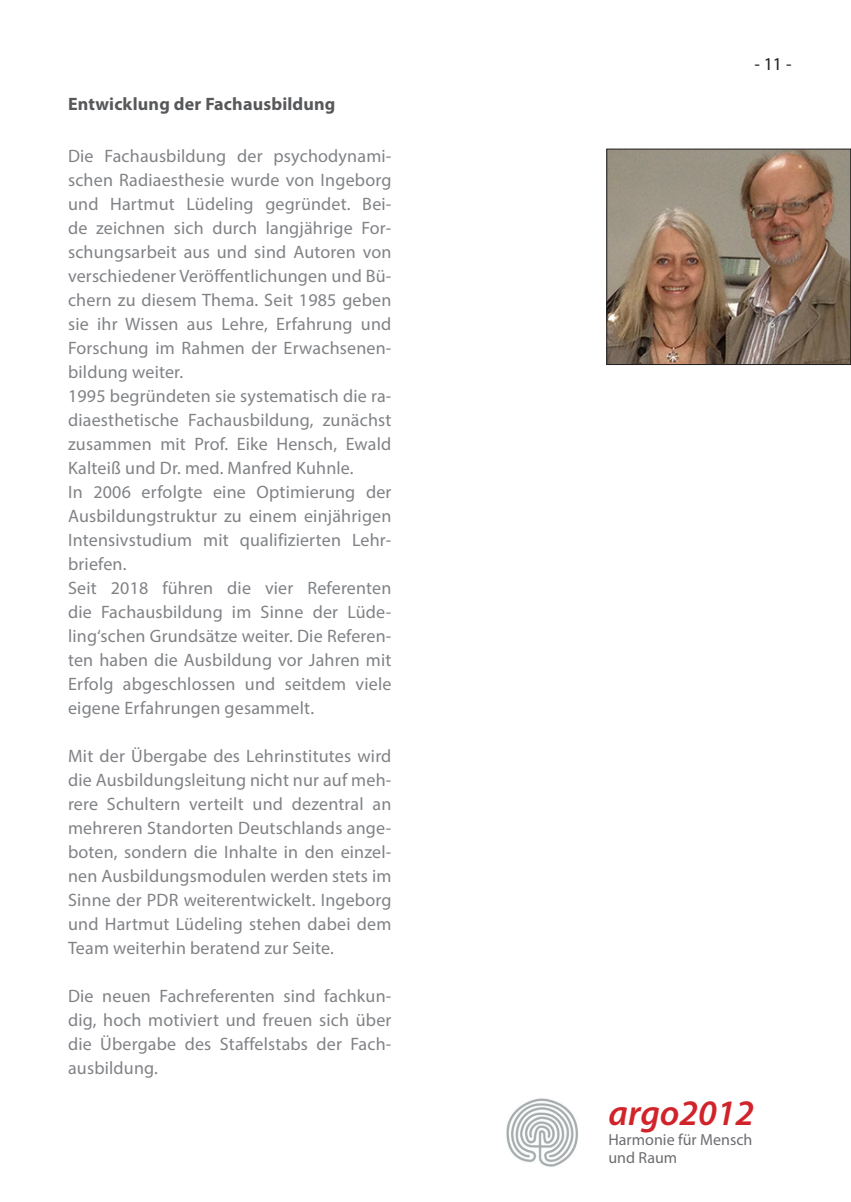
<style>
.page{position:relative;width:851px;height:1202px;background:#fff}
.page>*{position:absolute;margin:0;border:0;box-sizing:border-box;transform-origin:0 0}
.t1{font:italic 600 36px "Myriad Pro";color:#d1232a}
.t2{font:18px/24px "Myriad Pro";letter-spacing:.01em;color:#808285;text-align:justify}
.t3{font:700 18px "Myriad Pro";letter-spacing:.01em;color:#57585a}
.t4{font:18px "Myriad Pro";color:#231f20}
.t5{font:16px/18px "Myriad Pro";color:#6c6d70}
</style>
<div class="page">
<img style="left:506px;top:1098px;width:72px;height:69px">
<img style="left:608px;top:151px;width:240px;height:212px">
<div style="left:606px;top:149px;width:244px;height:216px;border:1px solid #231f20"></div>
<p class="t3" style="left:68px;top:92px;width:269px">Entwicklung der Fachausbildung</p>
<p class="t2" style="left:68px;top:144px;width:325px;text-align:left">Die Fachausbildung der psychodynami&shy;schen Radiaesthesie wurde von Ingeborg und Hartmut Lüdeling gegründet. Bei&shy;de zeichnen sich durch langjährige For&shy;schungsarbeit aus und sind Autoren von verschiedener Veröffentlichungen und Bü&shy;chern zu diesem Thema. Seit 1985 geben sie ihr Wissen aus Lehre, Erfahrung und Forschung im Rahmen der Erwachsenen&shy;bildung weiter.<br>1995 begründeten sie systematisch die ra&shy;diaesthetische Fachausbildung, zunächst zusammen mit Prof. Eike Hensch, Ewald Kalteiß und Dr. med. Manfred Kuhnle.<br>In 2006 erfolgte eine Optimierung der Ausbildungstruktur zu einem einjährigen Intensivstudium mit qualifizierten Lehr&shy;briefen.<br>Seit 2018 führen die vier Referenten die Fachausbildung im Sinne der Lüde&shy;ling‘schen Grundsätze weiter. Die Referen&shy;ten haben die Ausbildung vor Jahren mit Erfolg abgeschlossen und seitdem viele eigene Erfahrungen gesammelt.</p>
<p class="t2" style="left:68px;top:744px;width:325px">Mit der Übergabe des Lehrinstitutes wird die Ausbildungsleitung nicht nur auf meh&shy;rere Schultern verteilt und dezentral an mehreren Standorten Deutschlands ange&shy;boten, sondern die Inhalte in den einzel&shy;nen Ausbildungsmodulen werden stets im Sinne der PDR weiterentwickelt. Ingeborg und Hartmut Lüdeling stehen dabei dem Team weiterhin beratend zur Seite.</p>
<p class="t2" style="left:68px;top:984px;width:325px">Die neuen Fachreferenten sind fachkun&shy;dig, hoch motiviert und freuen sich über die Übergabe des Staffelstabs der Fach&shy;ausbildung.</p>
<p class="t4" style="left:754px;top:52px;width:39px">- 11 -</p>
<h1 class="t1" style="left:608px;top:1090px;width:147px">argo2012</h1>
<p class="t5" style="left:608px;top:1131px;width:145px">Harmonie für Mensch und Raum</p>
</div>
